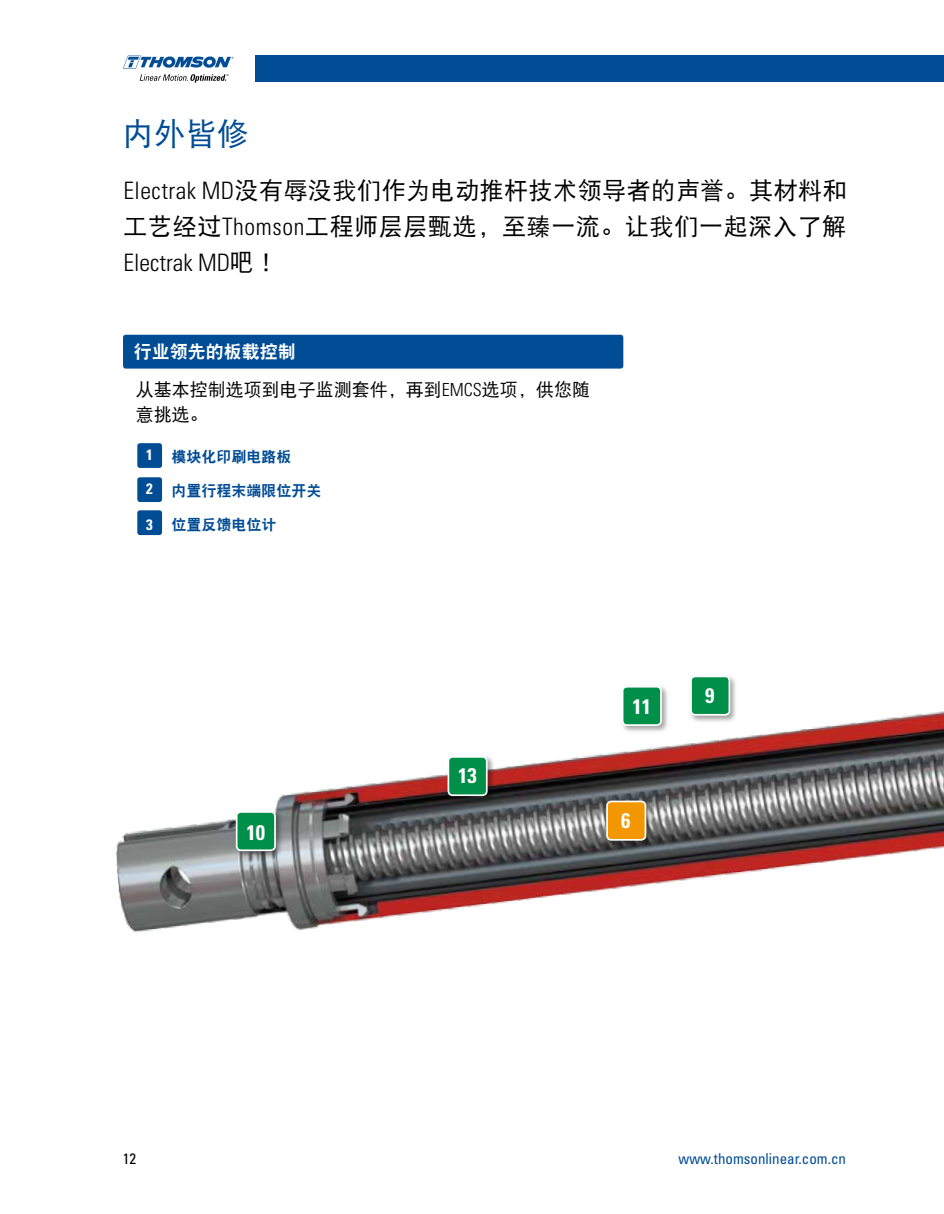
<style>
.page{position:relative;width:944px;height:1214px;background:#fff}
.page>*{position:absolute;margin:0;border:0;box-sizing:border-box;transform-origin:0 0}
.t1{font:31.5px "DF Hei W5";color:#004c95}
.t2{font:24px/36px "DF Hei W5";letter-spacing:.02em;color:#000}
.t3{font:300 condensed 24px "Univers";color:#000}
.t4{font:700 condensed 21px "Univers";color:#fff}
.t5{font:18px/25.5px "DF Hei W5";color:#000}
.t6{font:18px "DF Hei W9";color:#fff}
.t7{font:15px "DF Hei W9";color:#004c95}
.t8{font:condensed 15px "Univers";color:#004c95}
.t9{font:700 condensed 15px "Univers";color:#fff}
.t10{font:condensed 15px "Univers";color:#000}
.s1{font-family:"Univers";font-weight:300;font-stretch:condensed}
.s2{font-family:"DF Hei W5";font-weight:400;font-stretch:normal}
</style>
<div class="page">
<div style="left:931px;top:56px;width:13px;height:26px;background:#004c95"></div>
<div style="left:255px;top:56px;width:676px;height:26px;background:#004c95"></div>
<svg style="left:123px;top:56px;width:110px;height:12px"></svg>
<svg style="left:140px;top:74px;width:89px;height:9px"></svg>
<img style="left:115px;top:446px;width:829px;height:487px">
<div style="left:123px;top:335px;width:500px;height:33px;background:#004c95;border-radius:3px"></div>
<svg style="left:123px;top:468px;width:38px;height:68px"></svg>
<div style="left:446px;top:754px;width:49px;height:49px;background:#000;opacity:.35"></div>
<div style="left:448px;top:757px;width:39px;height:38px;background:#008f48;border-radius:4px"></div>
<div style="left:447px;top:756px;width:40px;height:40px;border:2px solid #fff;border-radius:4px"></div>
<div style="left:234px;top:809px;width:49px;height:49px;background:#000;opacity:.35"></div>
<div style="left:237px;top:812px;width:38px;height:38px;background:#008f48;border-radius:4px"></div>
<div style="left:236px;top:811px;width:40px;height:40px;border:2px solid #fff;border-radius:4px"></div>
<div style="left:137px;top:443px;width:25px;height:25px;background:#004c95;border-radius:3px"></div>
<div style="left:137px;top:477px;width:25px;height:25px;background:#004c95;border-radius:3px"></div>
<div style="left:137px;top:510px;width:25px;height:25px;background:#004c95;border-radius:3px"></div>
<div style="left:620px;top:684px;width:49px;height:49px;background:#000;opacity:.35"></div>
<div style="left:622px;top:686px;width:39px;height:39px;background:#008f48;border-radius:4px"></div>
<div style="left:621px;top:686px;width:41px;height:40px;border:2px solid #fff;border-radius:4px"></div>
<div style="left:688px;top:674px;width:49px;height:49px;background:#000;opacity:.35"></div>
<div style="left:691px;top:676px;width:38px;height:39px;background:#008f48;border-radius:4px"></div>
<div style="left:690px;top:675px;width:40px;height:40px;border:2px solid #fff;border-radius:4px"></div>
<div style="left:604px;top:799px;width:49px;height:49px;background:#000;opacity:.35"></div>
<div style="left:607px;top:801px;width:38px;height:39px;background:#f39700;border-radius:4px"></div>
<div style="left:606px;top:800px;width:40px;height:40px;border:2px solid #fff;border-radius:4px"></div>
<h1 class="t1" style="left:122px;top:118px;width:127px">内外皆修</h1>
<p class="t2" style="left:123px;top:172px;width:724px"><span class="s1">Electrak MD</span>没有辱没我们作为电动推杆技术领导者的声誉。其材料和工艺经过<span class="s1">Thomson</span>工程师层层甄选，至臻一流。让我们一起深入了解</p>
<p class="t3" style="left:123px;top:248px;width:156px">Electrak MD<span class="s2">吧！</span></p>
<p class="t6" style="left:134px;top:343px;width:163px">行业领先的板载控制</p>
<p class="t5" style="left:136px;top:377px;width:455px">从基本控制选项到电子监测套件，再到<span class="s1">EMCS</span>选项，供您随意挑选。</p>
<p class="t7" style="left:171px;top:449px;width:122px">模块化印刷电路板</p>
<p class="t7" style="left:171px;top:483px;width:152px">内置行程末端限位开关</p>
<p class="t7" style="left:171px;top:517px;width:107px">位置反馈电位计</p>
<p class="t9" style="left:146px;top:446px;width:8px">1</p>
<p class="t9" style="left:146px;top:480px;width:8px">2</p>
<p class="t9" style="left:146px;top:515px;width:8px">3</p>
<p class="t4" style="left:246px;top:820px;width:20px">10</p>
<p class="t4" style="left:458px;top:762px;width:20px">13</p>
<p class="t4" style="left:632px;top:693px;width:20px">11</p>
<p class="t4" style="left:621px;top:807px;width:11px">6</p>
<p class="t4" style="left:705px;top:682px;width:11px">9</p>
<p class="t10" style="left:123px;top:1149px;width:15px">12</p>
<p class="t8" style="left:678px;top:1149px;width:169px">www.thomsonlinear.com.cn</p>
</div>
